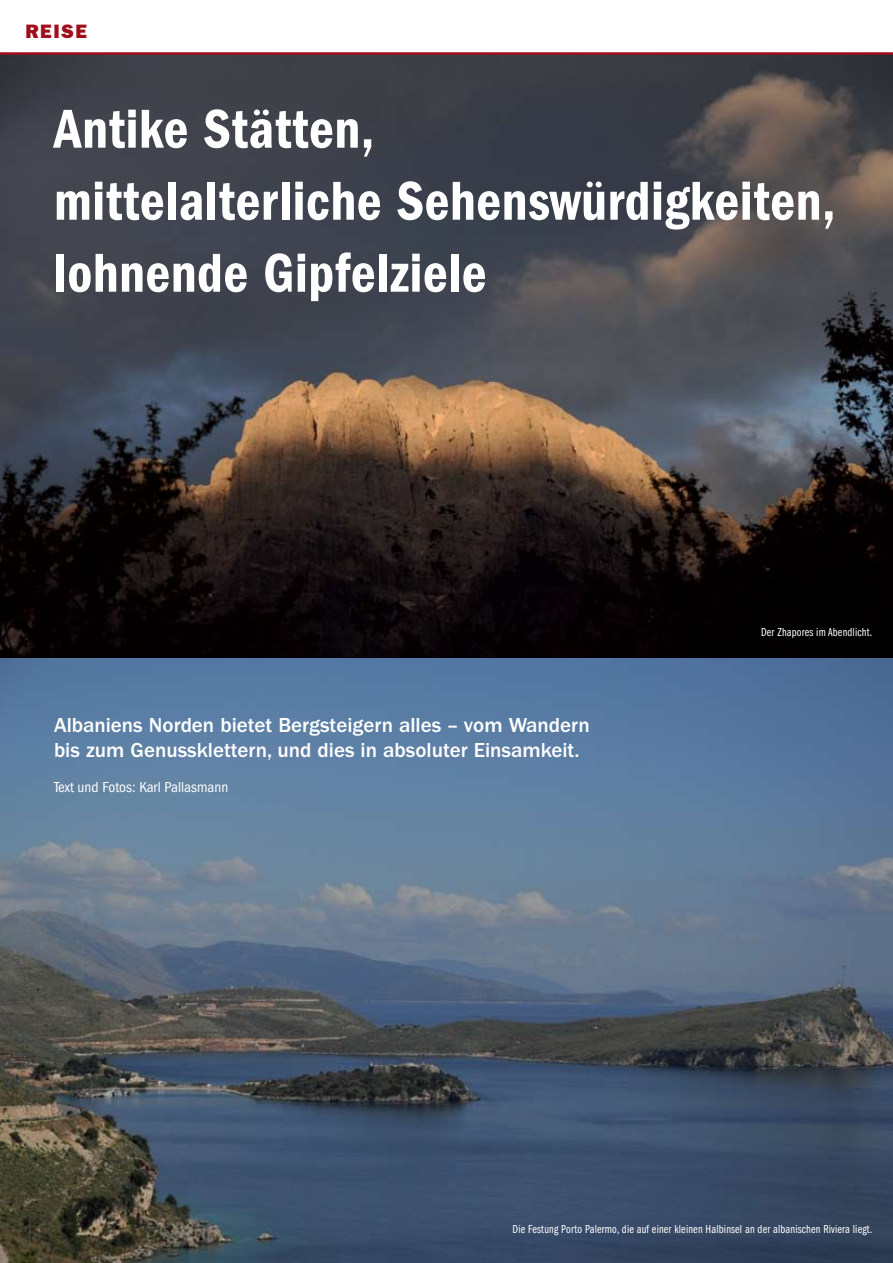
<style>
.page{position:relative;width:893px;height:1263px;background:#fff}
.page>*{position:absolute;margin:0;border:0;box-sizing:border-box;transform-origin:0 0}
.t1{font:56.7px/72px "ITC Franklin Gothic Std Dm Cd";letter-spacing:.01em;color:#fff;scale:.95 1}
.t2{font:500 21px/25.2px "ITC Franklin Gothic Std";color:#fff}
.t3{font:19.5px "ITC Franklin Gothic Std Hvy";color:#a00e1c}
.t4{font:condensed 15px "ITC Franklin Gothic Std";color:#fff}
.t5{font:12px "ITC Franklin Gothic Std Bk Cp";letter-spacing:.015em;color:#fff}
</style>
<div class="page">
<img style="left:0;top:55px;width:893px;height:1208px">
<hr style="left:0;top:52px;width:893px;height:3px;background:#a00e1c">
<h3 class="t3" style="left:26px;top:20px;width:61px">REISE</h3>
<h1 class="t1" style="left:54px;top:93px;width:824px">Antike Stätten,<br>mittelalterliche Sehenswürdigkeiten, lohnende Gipfelziele</h1>
<h2 class="t2" style="left:54px;top:713px;width:537px">Albaniens Norden bietet Bergsteigern alles – vom Wandern bis zum Genussklettern, und dies in absoluter Einsamkeit.</h2>
<p class="t4" style="left:54px;top:779px;width:176px">Text und Fotos: Karl Pallasmann</p>
<p class="t5" style="left:761px;top:626px;width:113px">Der Zhapores im Abendlicht.</p>
<p class="t5" style="left:512px;top:1222px;width:361px">Die Festung Porto Palermo, die auf einer kleinen Halbinsel an der albanischen Riviera liegt.</p>
</div>
